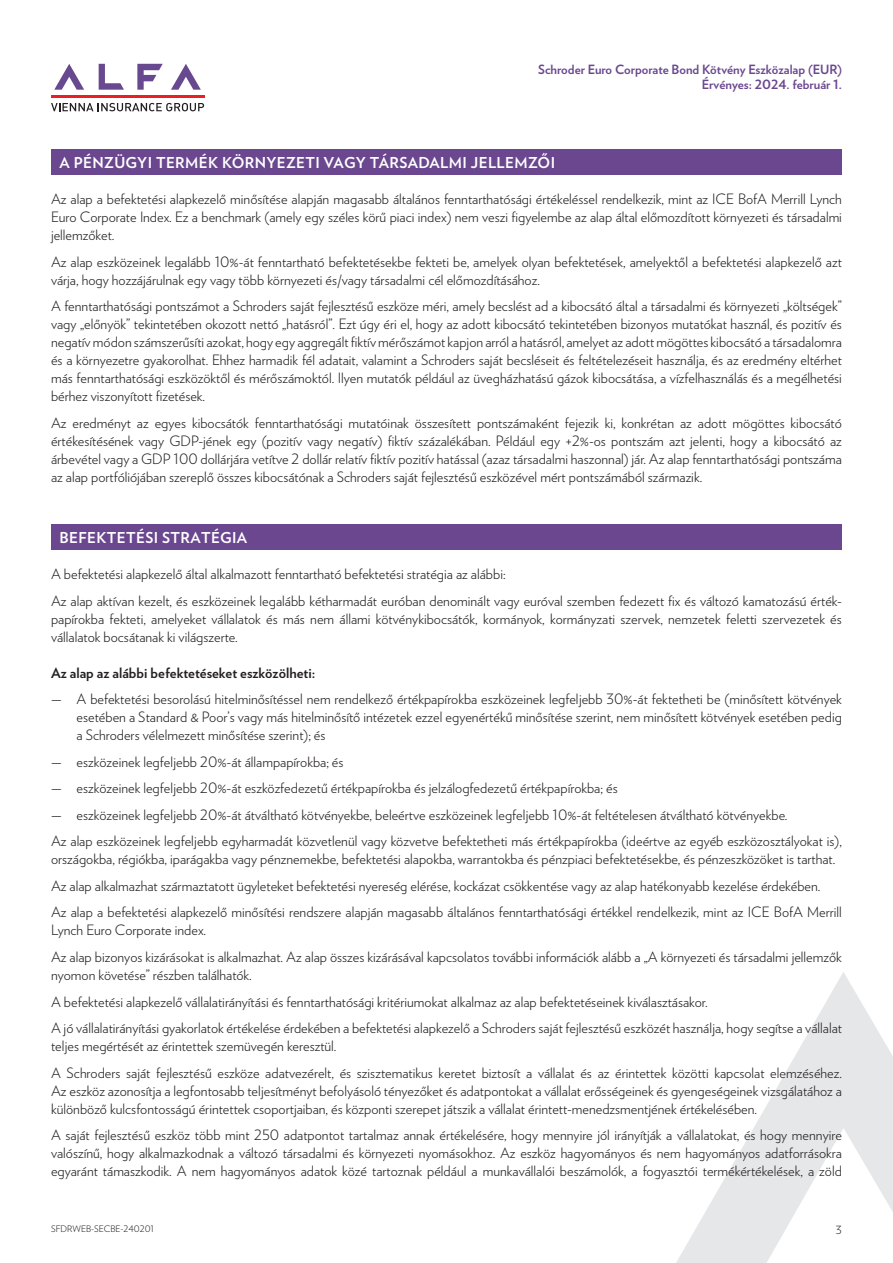
<style>
.page{position:relative;width:893px;height:1263px;background:#fff}
.page>*{position:absolute;margin:0;border:0;box-sizing:border-box;transform-origin:0 0}
.t1{font:700 15px "Verlag";letter-spacing:.025em;color:#fff}
.t2{font:300 14.25px/18px "Verlag";color:#231f20}
.t3{font:700 14.25px "Verlag";color:#231f20}
.t4{font:700 12.75px/15px "Verlag";color:#6a478f;text-align:right}
.t5{font:300 11.25px "Verlag";color:#231f20}
.t6{font:300 9px "Verlag";color:#231f20}
</style>
<div class="page">
<svg style="left:171px;top:64px;width:30px;height:26px"></svg>
<svg style="left:137px;top:64px;width:26px;height:26px"></svg>
<svg style="left:99px;top:64px;width:25px;height:26px"></svg>
<svg style="left:54px;top:64px;width:30px;height:26px"></svg>
<hr style="left:51px;top:95px;width:153px;height:3px;background:#ee1d23">
<svg style="left:51px;top:103px;width:153px;height:8px"></svg>
<svg style="left:676px;top:972px;width:217px;height:291px"></svg>
<div style="left:51px;top:149px;width:791px;height:25px;background:#6a478f"></div>
<div style="left:51px;top:524px;width:791px;height:25px;background:#6a478f"></div>
<p class="t4" style="left:538px;top:61px;width:305px">Schroder Euro Corporate Bond Kötvény Eszközalap (EUR)<br>Érvényes: 2024. február 1.</p>
<p class="t1" style="left:60px;top:150px;width:497px">A PÉNZÜGYI TERMÉK KÖRNYEZETI VAGY TÁRSADALMI JELLEMZŐI</p>
<p class="t2" style="left:51px;top:189px;width:792px;text-align:justify">Az alap a befektetési alapkezelő minősítése alapján magasabb általános fenntarthatósági értékeléssel rendelkezik, mint az ICE BofA Merrill Lynch Euro Corporate Index. Ez a benchmark (amely egy széles körű piaci index) nem veszi figyelembe az alap által előmozdított környezeti és társadalmi jellemzőket.</p>
<p class="t2" style="left:51px;top:252px;width:792px">Az alap eszközeinek legalább 10%-át fenntartható befektetésekbe fekteti be, amelyek olyan befektetések, amelyektől a befektetési alapkezelő azt várja, hogy hozzájárulnak egy vagy több környezeti és/vagy társadalmi cél előmozdításához.</p>
<p class="t2" style="left:51px;top:296px;width:792px;text-align:justify">A fenntarthatósági pontszámot a Schroders saját fejlesztésű eszköze méri, amely becslést ad a kibocsátó által a társadalmi és környezeti „költségek” vagy „előnyök” tekintetében okozott nettó „hatásról”. Ezt úgy éri el, hogy az adott kibocsátó tekintetében bizonyos mutatókat használ, és pozitív és negatív módon számszerűsíti azokat, hogy egy aggregált fiktív mérőszámot kapjon arról a hatásról, amelyet az adott mögöttes kibocsátó a társadalomra és a környezetre gyakorolhat. Ehhez harmadik fél adatait, valamint a Schroders saját becsléseit és feltételezéseit használja, és az eredmény eltérhet más fenntarthatósági eszközöktől és mérőszámoktól. Ilyen mutatók például az üvegházhatású gázok kibocsátása, a vízfelhasználás és a megélhetési bérhez viszonyított fizetések.</p>
<p class="t2" style="left:51px;top:413px;width:792px;text-align:justify">Az eredményt az egyes kibocsátók fenntarthatósági mutatóinak összesített pontszámaként fejezik ki, konkrétan az adott mögöttes kibocsátó értékesítésének vagy GDP-jének egy (pozitív vagy negatív) fiktív százalékában. Például egy +2%-os pontszám azt jelenti, hogy a kibocsátó az árbevétel vagy a GDP 100 dollárjára vetítve 2 dollár relatív fiktív pozitív hatással (azaz társadalmi haszonnal) jár. Az alap fenntarthatósági pontszáma az alap portfóliójában szereplő összes kibocsátónak a Schroders saját fejlesztésű eszközével mért pontszámából származik.</p>
<p class="t1" style="left:60px;top:525px;width:189px">BEFEKTETÉSI STRATÉGIA</p>
<p class="t2" style="left:51px;top:560px;width:792px;line-height:26.5px">A befektetési alapkezelő által alkalmazott fenntartható befektetési stratégia az alábbi:<br>Az alap aktívan kezelt, és eszközeinek legalább kétharmadát euróban denominált vagy euróval szemben fedezett fix és változó kamatozású érték-</p>
<p class="t2" style="left:51px;top:609px;width:792px">papírokba fekteti, amelyeket vállalatok és más nem állami kötvénykibocsátók, kormányok, kormányzati szervek, nemzetek feletti szervezetek és vállalatok bocsátanak ki világszerte.</p>
<p class="t3" style="left:51px;top:662px;width:266px">Az alap az alábbi befektetéseket eszközölheti:</p>
<p class="t2" style="left:77px;top:689px;width:767px;text-align:justify;text-indent:-26px">— A befektetési besorolású hitelminősítéssel nem rendelkező értékpapírokba eszközeinek legfeljebb 30%-át fektetheti be (minősített kötvények esetében a Standard &amp; Poor’s vagy más hitelminősítő intézetek ezzel egyenértékű minősítése szerint, nem minősített kötvények esetében pedig a Schroders vélelmezett minősítése szerint); és</p>
<p class="t2" style="left:51px;top:752px;width:294px">— eszközeinek legfeljebb 20%-át állampapírokba; és</p>
<p class="t2" style="left:51px;top:778px;width:568px">— eszközeinek legfeljebb 20%-át eszközfedezetű értékpapírokba és jelzálogfedezetű értékpapírokba; és</p>
<p class="t2" style="left:51px;top:801px;width:792px;line-height:26.5px">— eszközeinek legfeljebb 20%-át átváltható kötvényekbe, beleértve eszközeinek legfeljebb 10%-át feltételesen átváltható kötvényekbe.<br>Az alap eszközeinek legfeljebb egyharmadát közvetlenül vagy közvetve befektetheti más értékpapírokba (ideértve az egyéb eszközosztályokat is),</p>
<p class="t2" style="left:51px;top:845px;width:792px;line-height:26.5px">országokba, régiókba, iparágakba vagy pénznemekbe, befektetési alapokba, warrantokba és pénzpiaci befektetésekbe, és pénzeszközöket is tarthat.<br>Az alap alkalmazhat származtatott ügyleteket befektetési nyereség elérése, kockázat csökkentése vagy az alap hatékonyabb kezelése érdekében.<br>Az alap a befektetési alapkezelő minősítési rendszere alapján magasabb általános fenntarthatósági értékkel rendelkezik, mint az ICE BofA Merrill</p>
<p class="t2" style="left:51px;top:916px;width:792px;line-height:26.5px">Lynch Euro Corporate index.<br>Az alap bizonyos kizárásokat is alkalmazhat. Az alap összes kizárásával kapcsolatos további információk alább a „A környezeti és társadalmi jellemzők</p>
<p class="t2" style="left:51px;top:961px;width:792px;line-height:26.5px">nyomon követése” részben találhatók.<br>A befektetési alapkezelő vállalatirányítási és fenntarthatósági kritériumokat alkalmaz az alap befektetéseinek kiválasztásakor.<br>A jó vállalatirányítási gyakorlatok értékelése érdekében a befektetési alapkezelő a Schroders saját fejlesztésű eszközét használja, hogy segítse a vállalat</p>
<p class="t2" style="left:51px;top:1032px;width:792px;line-height:26.5px">teljes megértését az érintettek szemüvegén keresztül.<br>A Schroders saját fejlesztésű eszköze adatvezérelt, és szisztematikus keretet biztosít a vállalat és az érintettek közötti kapcsolat elemzéséhez.</p>
<p class="t2" style="left:51px;top:1080px;width:792px">Az eszköz azonosítja a legfontosabb teljesítményt befolyásoló tényezőket és adatpontokat a vállalat erősségeinek és gyengeségeinek vizsgálatához a különböző kulcsfontosságú érintettek csoportjaiban, és központi szerepet játszik a vállalat érintett-menedzsmentjének értékelésében.</p>
<p class="t2" style="left:51px;top:1125px;width:792px;text-align:justify">A saját fejlesztésű eszköz több mint 250 adatpontot tartalmaz annak értékelésére, hogy mennyire jól irányítják a vállalatokat, és hogy mennyire valószínű, hogy alkalmazkodnak a változó társadalmi és környezeti nyomásokhoz. Az eszköz hagyományos és nem hagyományos adatforrásokra egyaránt támaszkodik. A nem hagyományos adatok közé tartoznak például a munkavállalói beszámolók, a fogyasztói termékértékelések, a zöld</p>
<p class="t6" style="left:51px;top:1222px;width:105px">SFDRWEB-SECBE-240201</p>
<p class="t5" style="left:836px;top:1221px;width:8px">3</p>
</div>
